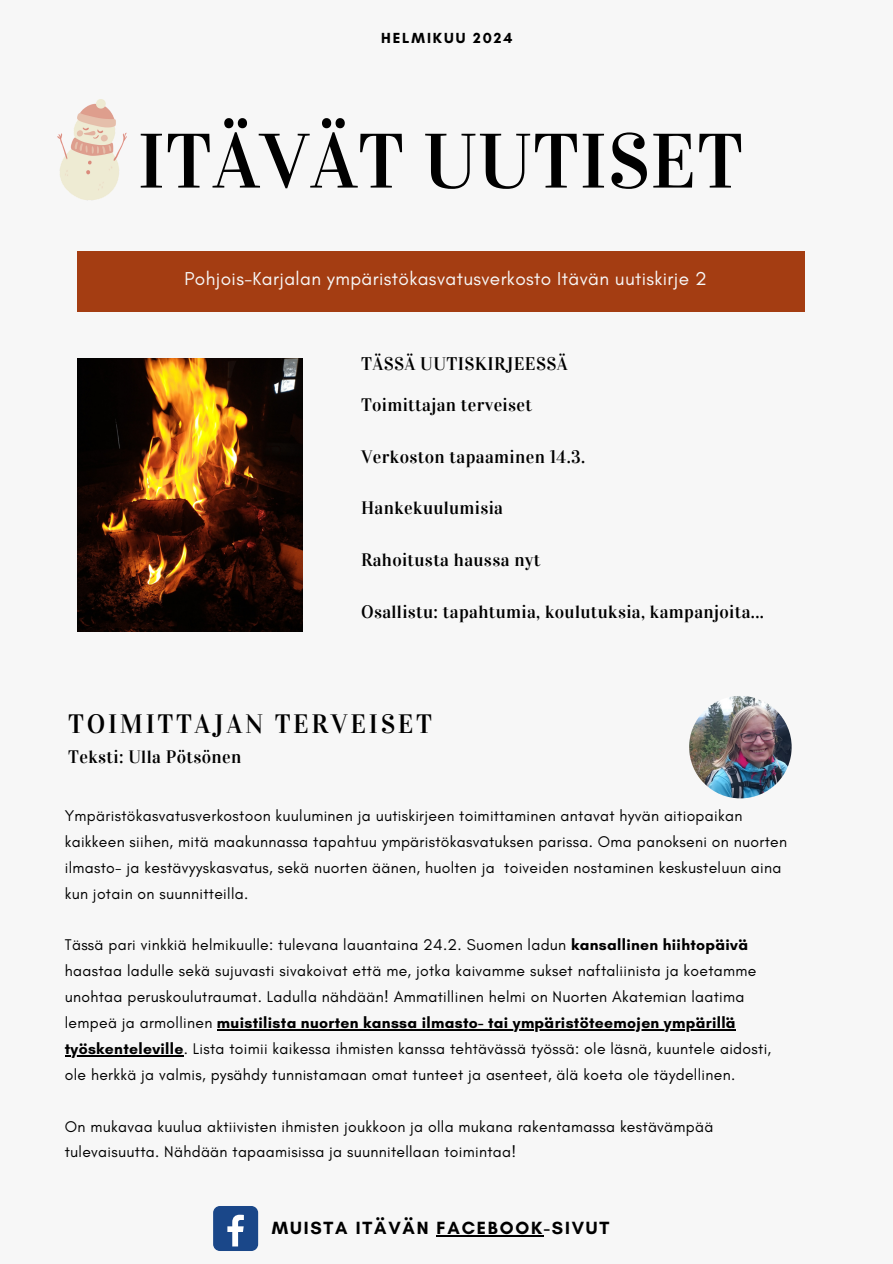
<style>
.page{position:relative;width:893px;height:1264px;background:#fff}
.page>*{position:absolute;margin:0;border:0;box-sizing:border-box;transform-origin:0 0}
.t1{font:77.1px "Vidaloka";letter-spacing:.01em;color:#000}
.t2{font:26.4px "Vidaloka";letter-spacing:.1em;color:#000}
.t3{font:19.05px "Glacial Indifference";letter-spacing:.02em;color:#f7f7f7}
.t4{font:18.3px "Vidaloka";letter-spacing:.02em;color:#000}
.t5{font:18px "Vidaloka";letter-spacing:.02em;color:#000}
.t6{font:700 18px "Glacial Indifference";letter-spacing:.1em;color:#000}
.t7{font:15.75px/25.8px "Glacial Indifference";letter-spacing:.02em;color:#000}
.t8{font:700 14.85px "Glacial Indifference";letter-spacing:.13em;color:#000}
.s1{font-weight:700}
</style>
<div class="page">
<div style="left:0;top:0;width:892px;height:1263px;background:#f7f7f7"></div>
<img style="left:77px;top:358px;width:225px;height:273px">
<div style="left:77px;top:251px;width:727px;height:60px;background:#a43d12"></div>
<img style="left:689px;top:696px;width:102px;height:102px;border-radius:50%">
<img style="left:57px;top:99px;width:69px;height:102px">
<hr style="left:217px;top:1029px;width:518px;height:1px;background:#000">
<hr style="left:65px;top:1054px;width:119px;height:2px;background:#000">
<hr style="left:436px;top:1235px;width:108px;height:1px;background:#000">
<div style="left:213px;top:1205px;width:45px;height:45px;background:#1a4789;border-radius:7px"></div>
<svg style="left:227px;top:1214px;width:17px;height:32px"></svg>
<h1 class="t8" style="left:381px;top:29px;width:133px">HELMIKUU 2024</h1>
<p class="t1" style="left:138px;top:115px;width:607px">ITÄVÄT UUTISET</p>
<h4 class="t3" style="left:184px;top:267px;width:523px">Pohjois-Karjalan ympäristökasvatusverkosto Itävän uutiskirje 2</h4>
<h6 class="t4" style="left:361px;top:352px;width:208px">TÄSSÄ UUTISKIRJEESSÄ</h6>
<p class="t5" style="left:361px;top:394px;width:173px">Toimittajan terveiset</p>
<h2 class="t5" style="left:361px;top:446px;width:226px">Verkoston tapaaminen 14.3.</h2>
<h4 class="t5" style="left:361px;top:497px;width:144px">Hankekuulumisia</h4>
<h6 class="t5" style="left:361px;top:549px;width:181px">Rahoitusta haussa nyt</h6>
<h6 class="t5" style="left:361px;top:601px;width:404px">Osallistu: tapahtumia, koulutuksia, kampanjoita...</h6>
<h5 class="t2" style="left:68px;top:708px;width:365px">TOIMITTAJAN TERVEISET</h5>
<h4 class="t5" style="left:68px;top:746px;width:175px">Teksti: Ulla Pötsönen</h4>
<h4 class="t7" style="left:65px;top:802px;width:723px">Ympäristökasvatusverkostoon kuuluminen ja uutiskirjeen toimittaminen antavat hyvän aitiopaikan kaikkeen siihen, mitä maakunnassa tapahtuu ympäristökasvatuksen parissa. Oma panokseni on nuorten ilmasto- ja kestävyyskasvatus, sekä nuorten äänen, huolten ja toiveiden nostaminen keskusteluun aina kun jotain on suunnitteilla.</h4>
<h4 class="t7" style="left:65px;top:931px;width:693px">Tässä pari vinkkiä helmikuulle: tulevana lauantaina 24.2. Suomen ladun <span class="s1">kansallinen hiihtopäivä </span>haastaa ladulle sekä sujuvasti sivakoivat että me, jotka kaivamme sukset naftaliinista ja koetamme unohtaa peruskoulutraumat. Ladulla nähdään! Ammatillinen helmi on Nuorten Akatemian laatima lempeä ja armollinen <span class="s1">muistilista nuorten kanssa ilmasto- tai ympäristöteemojen ympärillä</span></h4>
<h4 class="t7" style="left:65px;top:1035px;width:708px"><span class="s1">työskenteleville</span>. Lista toimii kaikessa ihmisten kanssa tehtävässä työssä: ole läsnä, kuuntele aidosti, ole herkkä ja valmis, pysähdy tunnistamaan omat tunteet ja asenteet, älä koeta ole täydellinen.</h4>
<h4 class="t7" style="left:65px;top:1113px;width:650px">On mukavaa kuulua aktiivisten ihmisten joukkoon ja olla mukana rakentamassa kestävämpää tulevaisuutta. Nähdään tapaamisissa ja suunnitellaan toimintaa!</h4>
<p class="t6" style="left:272px;top:1217px;width:339px">MUISTA ITÄVÄN FACEBOOK-SIVUT</p>
</div>
